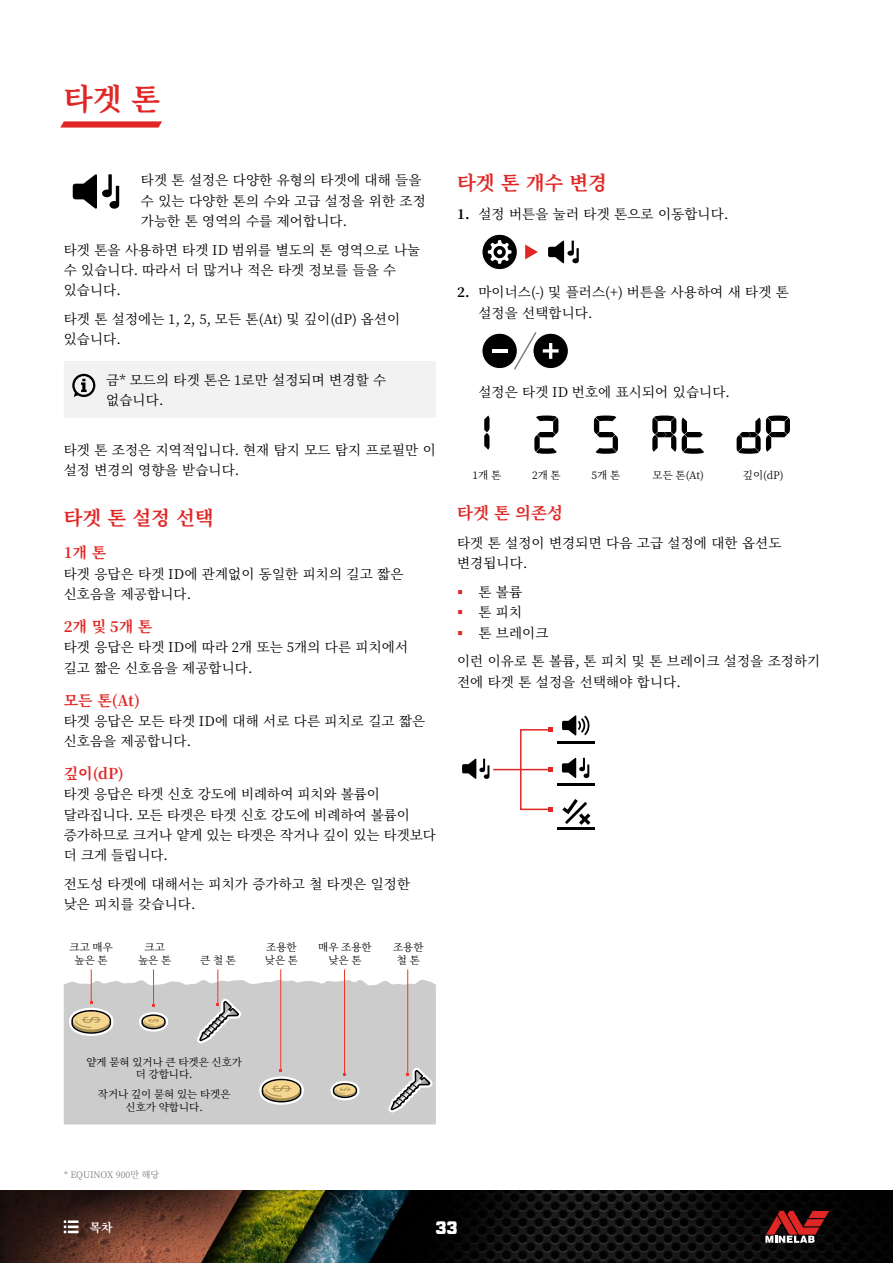
<style>
.page{position:relative;width:893px;height:1263px;background:#fff}
.page>*{position:absolute;margin:0;border:0;box-sizing:border-box;transform-origin:0 0}
.H1_TOC{font:700 30px "Noto Serif KR";color:#e12725}
.H2_TOC{font:700 19.5px "Noto Serif KR";color:#e12725}
.t1{font:900 18px "Industry";color:#fff}
.t2{font:700 16.5px "Noto Serif KR";color:#e12725}
.t3{font:700 15px "Noto Serif KR";color:#e12725}
.Body{font:13.5px/20.2px "Noto Serif KR";letter-spacing:.01em;color:#000}
.Body_Indent{font:13.5px "Noto Serif KR";letter-spacing:.01em;color:#000}
.t4{font:700 12px "Noto Serif KR";color:#fff}
.Annotation_centre{font:10.5px/12.6px "Noto Serif KR";color:#000;text-align:center}
.Footnote_Asterisk{font:9px "Noto Serif KR";color:#808080}
.s1{font-weight:700}
</style>
<div class="page">
<svg style="left:60px;top:121px;width:102px;height:7px"></svg>
<img style="left:0;top:1190px;width:893px;height:73px">
<svg style="left:64px;top:1220px;width:15px;height:13px"></svg>
<svg style="left:765px;top:1211px;width:64px;height:32px;background:#7a2f2e"></svg>
<div style="left:64px;top:361px;width:372px;height:56px;background:#f2f2f2"></div>
<div style="left:64px;top:979px;width:311px;height:145px;background:#ccc"></div>
<hr style="left:91px;top:969px;width:1px;height:34px;background:#ef3829">
<svg style="left:64px;top:1001px;width:53px;height:40px;background:#c9c0ad"></svg>
<hr style="left:153px;top:969px;width:1px;height:36px;background:#ef3829">
<svg style="left:133px;top:1004px;width:39px;height:33px"></svg>
<svg style="left:375px;top:969px;width:61px;height:155px;background:#cdcbcb"></svg>
<hr style="left:280px;top:969px;width:1px;height:102px;background:#ef3829">
<svg style="left:254px;top:1070px;width:53px;height:39px;background:#c9c0ac"></svg>
<hr style="left:344px;top:969px;width:1px;height:106px;background:#ef3829">
<svg style="left:325px;top:1074px;width:38px;height:31px"></svg>
<svg style="left:183px;top:969px;width:65px;height:155px;background:#cdcccc"></svg>
<svg style="left:482px;top:234px;width:35px;height:36px"></svg>
<svg style="left:525px;top:244px;width:13px;height:15px"></svg>
<svg style="left:548px;top:240px;width:31px;height:24px"></svg>
<svg style="left:482px;top:332px;width:86px;height:38px"></svg>
<svg style="left:484px;top:415px;width:5px;height:35px"></svg>
<svg style="left:534px;top:415px;width:24px;height:39px"></svg>
<svg style="left:594px;top:415px;width:24px;height:39px"></svg>
<svg style="left:652px;top:415px;width:24px;height:37px"></svg>
<svg style="left:682px;top:417px;width:22px;height:37px"></svg>
<svg style="left:737px;top:415px;width:53px;height:39px"></svg>
<hr style="left:557px;top:783px;width:38px;height:3px;background:#000">
<svg style="left:562px;top:757px;width:27px;height:21px"></svg>
<hr style="left:557px;top:741px;width:38px;height:2px;background:#000">
<svg style="left:562px;top:715px;width:28px;height:21px"></svg>
<hr style="left:557px;top:827px;width:38px;height:3px;background:#000">
<svg style="left:562px;top:799px;width:28px;height:26px"></svg>
<svg style="left:462px;top:758px;width:27px;height:21px"></svg>
<hr style="left:493px;top:769px;width:57px;height:1px;background:#e12725">
<div style="left:520px;top:729px;width:31px;height:81px;border:2px solid #e12725"></div>
<svg style="left:548px;top:807px;width:4px;height:5px"></svg>
<svg style="left:548px;top:727px;width:4px;height:5px"></svg>
<svg style="left:73px;top:174px;width:46px;height:35px"></svg>
<p class="H1_TOC" style="left:64px;top:82px;width:98px">타겟 톤</p>
<p class="Body" style="left:141px;top:170px;width:286px">타겟 톤 설정은 다양한 유형의 타겟에 대해 들을 수 있는 다양한 톤의 수와 고급 설정을 위한 조정 가능한 톤 영역의 수를 제어합니다.</p>
<p class="Body" style="left:64px;top:240px;width:358px">타겟 톤을 사용하면 타겟 ID 범위를 별도의 톤 영역으로 나눌 수 있습니다. 따라서 더 많거나 적은 타겟 정보를 들을 수 있습니다.</p>
<p class="Body" style="left:64px;top:309px;width:338px">타겟 톤 설정에는 1, 2, 5, 모든 톤(At) 및 깊이(dP) 옵션이 있습니다.</p>
<p class="Body" style="left:106px;top:370px;width:281px">금* 모드의 타겟 톤은 1로만 설정되며 변경할 수 없습니다.</p>
<p class="Body" style="left:64px;top:440px;width:373px">타겟 톤 조정은 지역적입니다. 현재 탐지 모드 탐지 프로필만 이 설정 변경의 영향을 받습니다.</p>
<p class="H2_TOC" style="left:64px;top:507px;width:151px">타겟 톤 설정 선택</p>
<h4 class="t3" style="left:64px;top:544px;width:44px">1개 톤</h4>
<p class="Body" style="left:64px;top:564px;width:341px">타겟 응답은 타겟 ID에 관계없이 동일한 피치의 길고 짧은 신호음을 제공합니다.</p>
<h4 class="t3" style="left:64px;top:618px;width:90px">2개 및 5개 톤</h4>
<p class="Body" style="left:64px;top:637px;width:346px">타겟 응답은 타겟 ID에 따라 2개 또는 5개의 다른 피치에서 길고 짧은 신호음을 제공합니다.</p>
<h4 class="t3" style="left:64px;top:691px;width:78px">모든 톤(At)</h4>
<p class="Body" style="left:64px;top:711px;width:363px">타겟 응답은 모든 타겟 ID에 대해 서로 다른 피치로 길고 짧은 신호음을 제공합니다.</p>
<h4 class="t3" style="left:64px;top:765px;width:62px">깊이(dP)</h4>
<p class="Body" style="left:64px;top:784px;width:374px">타겟 응답은 타겟 신호 강도에 비례하여 피치와 볼륨이 달라집니다. 모든 타겟은 타겟 신호 강도에 비례하여 볼륨이 증가하므로 크거나 얕게 있는 타겟은 작거나 깊이 있는 타겟보다 더 크게 들립니다.</p>
<p class="Body" style="left:64px;top:874px;width:348px">전도성 타겟에 대해서는 피치가 증가하고 철 타겟은 일정한 낮은 피치를 갖습니다.</p>
<p class="Annotation_centre" style="left:70px;top:941px;width:45px">크고 매우 높은 톤</p>
<p class="Annotation_centre" style="left:318px;top:941px;width:55px">매우 조용한 낮은 톤</p>
<p class="Annotation_centre" style="left:266px;top:941px;width:32px">조용한</p>
<p class="Annotation_centre" style="left:138px;top:941px;width:35px">크고 높은 톤</p>
<p class="Annotation_centre" style="left:200px;top:954px;width:37px">큰 철 톤</p>
<p class="Annotation_centre" style="left:265px;top:954px;width:35px">낮은 톤</p>
<p class="Annotation_centre" style="left:393px;top:941px;width:32px">조용한 철 톤</p>
<p class="H2_TOC" style="left:457px;top:172px;width:151px">타겟 톤 개수 변경</p>
<p class="Body" style="left:457px;top:204px;width:270px"><span class="s1">1.</span> 설정 버튼을 눌러 타겟 톤으로 이동합니다.</p>
<p class="Body" style="left:478px;top:283px;width:312px;text-indent:-21px"><span class="s1">2.</span> 마이너스(-) 및 플러스(+) 버튼을 사용하여 새 타겟 톤 설정을 선택합니다.</p>
<p class="Body_Indent" style="left:478px;top:384px;width:250px">설정은 타겟 ID 번호에 표시되어 있습니다.</p>
<p class="Annotation_centre" style="left:473px;top:469px;width:30px">1개 톤</p>
<p class="Annotation_centre" style="left:532px;top:469px;width:30px">2개 톤</p>
<p class="Annotation_centre" style="left:592px;top:469px;width:30px">5개 톤</p>
<p class="Annotation_centre" style="left:652px;top:469px;width:53px">모든 톤(At)</p>
<p class="Annotation_centre" style="left:743px;top:469px;width:42px">깊이(dP)</p>
<h3 class="t2" style="left:457px;top:504px;width:107px">타겟 톤 의존성</h3>
<p class="Body" style="left:457px;top:533px;width:326px">타겟 톤 설정이 변경되면 다음 고급 설정에 대한 옵션도 변경됩니다.</p>
<p class="Body" style="left:478px;top:582px;width:45px">톤 볼륨</p>
<p class="Body" style="left:478px;top:602px;width:45px">톤 피치</p>
<p class="Body" style="left:478px;top:623px;width:72px">톤 브레이크</p>
<p class="Body" style="left:457px;top:651px;width:365px">이런 이유로 톤 볼륨, 톤 피치 및 톤 브레이크 설정을 조정하기 전에 타겟 톤 설정을 선택해야 합니다.</p>
<p class="Annotation_centre" style="left:86px;top:1055px;width:157px">얕게 묻혀 있거나 큰 타겟은 신호가 더 강합니다.</p>
<p class="Annotation_centre" style="left:98px;top:1088px;width:134px">작거나 깊이 묻혀 있는 타겟은 신호가 약합니다.</p>
<p class="Footnote_Asterisk" style="left:64px;top:1169px;width:97px">* EQUINOX 900만 해당</p>
<p class="t4" style="left:90px;top:1220px;width:25px">목차</p>
<h3 class="t1" style="left:435px;top:1217px;width:24px">33</h3>
</div>
